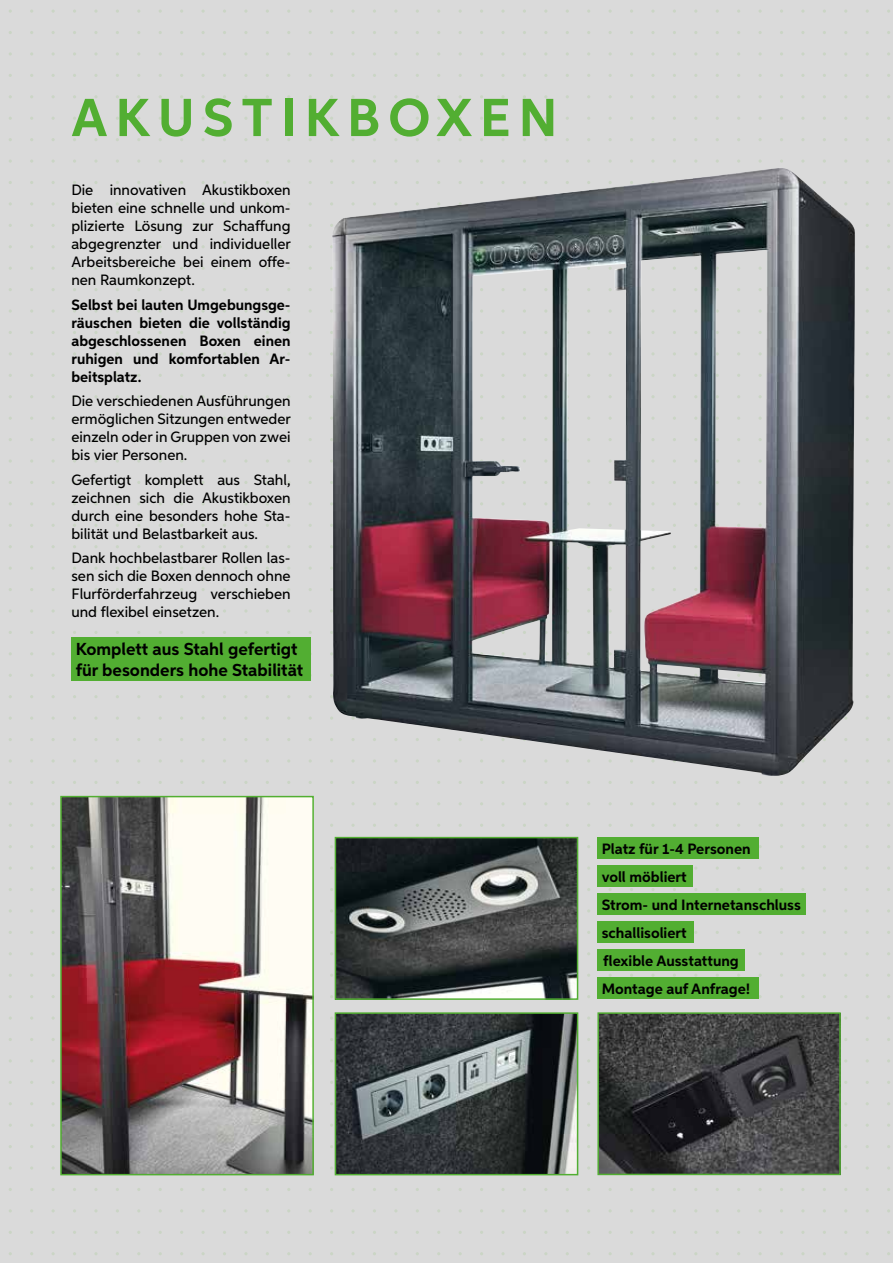
<style>
.page{position:relative;width:893px;height:1263px;background:#dadada}
.page>*{position:absolute;margin:0;border:0;box-sizing:border-box;transform-origin:0 0}
.t1{font:700 53.55px "Aspira";letter-spacing:.15em;color:#52ae32}
.t2{font:700 17.4px/20.9px "Aspira";color:#000}
.t3{font:500 15px/18px "Aspira";color:#000;text-align:justify}
.t4{font:700 15px/18px "Aspira";color:#000;text-align:justify}
</style>
<div class="page">
<img style="left:332px;top:168px;width:523px;height:608px">
<img style="left:338px;top:840px;width:237px;height:157px">
<div style="left:335px;top:837px;width:243px;height:163px;border:2px solid #52ae32"></div>
<img style="left:338px;top:1015px;width:237px;height:157px">
<div style="left:335px;top:1012px;width:243px;height:163px;border:2px solid #52ae32"></div>
<img style="left:600px;top:1015px;width:238px;height:157px">
<div style="left:597px;top:1012px;width:244px;height:163px;border:2px solid #52ae32"></div>
<div style="left:597px;top:950px;width:148px;height:21px;background:#52ae32"></div>
<div style="left:597px;top:837px;width:162px;height:21px;background:#52ae32"></div>
<div style="left:597px;top:865px;width:96px;height:21px;background:#52ae32"></div>
<div style="left:597px;top:921px;width:97px;height:22px;background:#52ae32"></div>
<div style="left:597px;top:893px;width:209px;height:22px;background:#52ae32"></div>
<div style="left:597px;top:978px;width:162px;height:21px;background:#52ae32"></div>
<div style="left:71px;top:637px;width:239px;height:43px;background:#52ae32"></div>
<img style="left:63px;top:799px;width:248px;height:373px">
<div style="left:60px;top:796px;width:254px;height:379px;border:2px solid #52ae32"></div>
<h1 class="t1" style="left:71px;top:85px;width:488px">AKUSTIKBOXEN</h1>
<p class="t3" style="left:71px;top:181px;width:221px">Die innovativen Akustikboxen bieten eine schnelle und unkom&shy;plizierte Lösung zur Schaffung abgegrenzter und individueller Arbeitsbereiche bei einem offe&shy;nen Raumkonzept.</p>
<p class="t4" style="left:71px;top:296px;width:221px">Selbst bei lauten Umgebungsge&shy;räuschen bieten die vollständig abgeschlossenen Boxen einen ruhigen und komfortablen Ar&shy;beitsplatz.</p>
<p class="t3" style="left:71px;top:392px;width:221px">Die verschiedenen Ausführungen ermöglichen Sitzungen entweder einzeln oder in Gruppen von zwei bis vier Personen.</p>
<p class="t3" style="left:71px;top:470px;width:221px">Gefertigt komplett aus Stahl, zeichnen sich die Akustikboxen durch eine besonders hohe Sta&shy;bilität und Belastbarkeit aus.</p>
<p class="t3" style="left:71px;top:549px;width:221px">Dank hochbelastbarer Rollen las&shy;sen sich die Boxen dennoch ohne Flurförderfahrzeug verschieben und flexibel einsetzen.</p>
<p class="t2" style="left:76px;top:639px;width:229px">Komplett aus Stahl gefertigt für besonders hohe Stabilität</p>
<p class="t4" style="left:602px;top:834px;width:150px;line-height:28.2px">Platz für 1-4 Personen voll möbliert</p>
<p class="t4" style="left:602px;top:896px;width:201px">Strom- und Internetanschluss</p>
<p class="t4" style="left:602px;top:924px;width:87px">schallisoliert</p>
<p class="t4" style="left:603px;top:952px;width:137px">flexible Ausstattung</p>
<p class="t4" style="left:602px;top:980px;width:150px">Montage auf Anfrage!</p>
</div>
